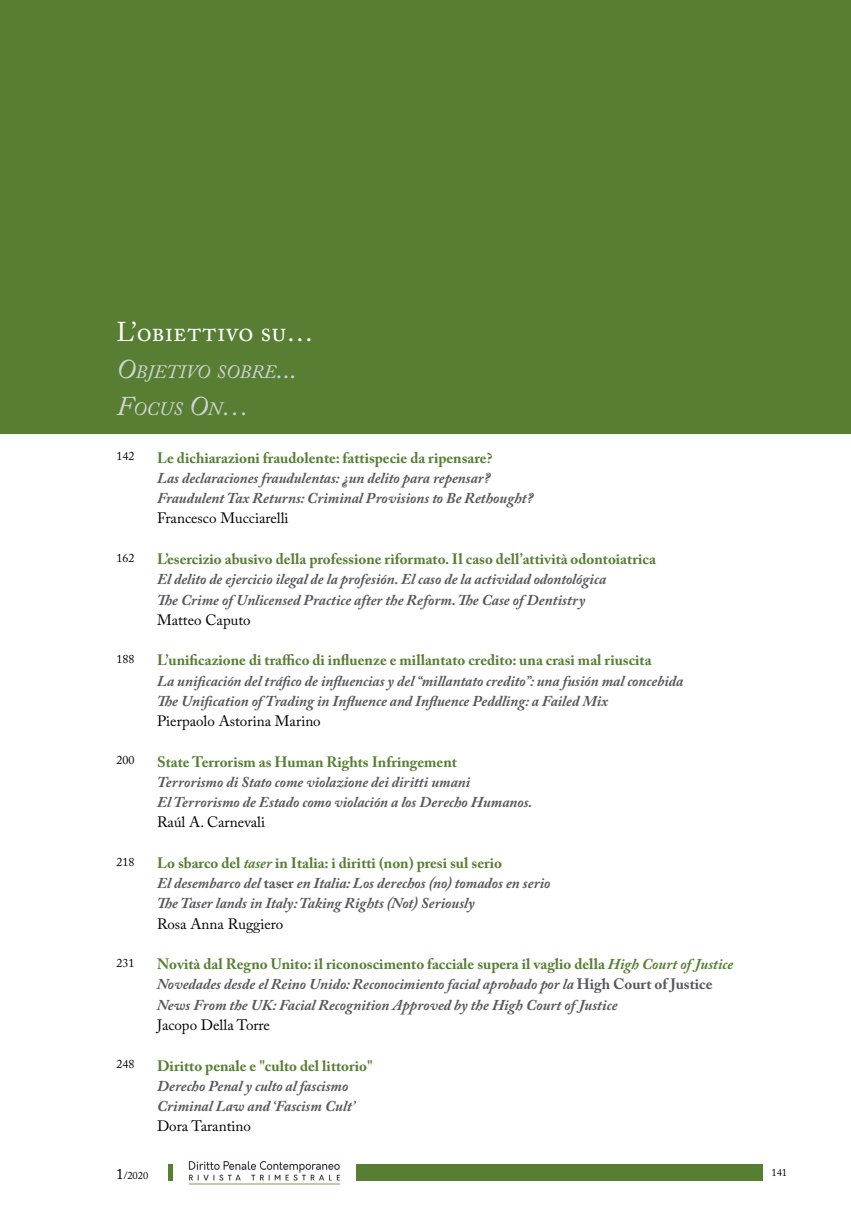
<style>
.page{position:relative;width:851px;height:1221px;background:#fff}
.page>*{position:absolute;margin:0;border:0;box-sizing:border-box;transform-origin:0 0}
.t1{font:27px "Adobe Caslon Pro";color:#fff}
.t2{font:italic 18.9px/37px "Adobe Caslon Pro";color:#d1d3d4}
.t3{font:italic 700 15px/20.2px "Adobe Caslon Pro";color:#58595b}
.t4{font:700 15px "Adobe Caslon Pro";color:#577e33}
.t5{font:15px "Adobe Caslon Pro";color:#000}
.t6{font:12px "Adobe Caslon Pro";color:#000}
.t7{font:10.5px "Adobe Caslon Pro";color:#000}
.s1{font-size:27px}
.s2{font-style:normal;color:#577e33}
.s3{color:#577e33}
.s4{font-style:normal}
.s5{font-size:15px}
</style>
<div class="page">
<div style="left:168px;top:1164px;width:5px;height:17px;background:#577e33"></div>
<div style="left:356px;top:1164px;width:407px;height:17px;background:#577e33"></div>
<img style="left:188px;top:1161px;width:153px;height:23px">
<div style="left:0;top:0;width:850px;height:434px;background:#577e33"></div>
<h1 class="t1" style="left:116px;top:315px;width:198px">L’obiettivo su…</h1>
<p class="t2" style="left:116px;top:353px;width:182px"><span class="s1">O</span>BJETIVO SOBRE<span class="s1">...<br>F</span>OCUS <span class="s1">O</span>N<span class="s1">…</span></p>
<p class="t6" style="left:116px;top:449px;width:19px">142</p>
<p class="t4" style="left:157px;top:448px;width:337px">Le dichiarazioni fraudolente: fattispecie da ripensare?</p>
<p class="t3" style="left:157px;top:467px;width:377px">Las declaraciones fraudulentas: ¿un delito para repensar?<br>Fraudulent Tax Returns: Criminal Provisions to Be Rethought?</p>
<p class="t5" style="left:157px;top:509px;width:133px">Francesco Mucciarelli</p>
<p class="t4" style="left:157px;top:550px;width:500px">L’esercizio abusivo della professione riformato. Il caso dell’attività odontoiatrica</p>
<p class="t3" style="left:157px;top:569px;width:450px">El delito de ejercicio ilegal de la profesión. El caso de la actividad odontológica<br>The Crime of Unlicensed Practice after the Reform. The Case of Dentistry</p>
<p class="t5" style="left:157px;top:610px;width:95px">Matteo Caputo</p>
<p class="t4" style="left:157px;top:651px;width:496px">L’unificazione di traffico di influenze e millantato credito: una crasi mal riuscita</p>
<p class="t3" style="left:157px;top:670px;width:527px">La unificación del tráfico de influencias y del “millantato credito”: una fusión mal concebida<br>The Unification of Trading in Influence and Influence Peddling: a Failed Mix</p>
<p class="t5" style="left:157px;top:712px;width:165px">Pierpaolo Astorina Marino</p>
<p class="t4" style="left:157px;top:752px;width:301px">State Terrorism as Human Rights Infringement</p>
<p class="t3" style="left:157px;top:771px;width:377px">Terrorismo di Stato come violazione dei diritti umani<br>El Terrorismo de Estado como violación a los Derecho Humanos.</p>
<p class="t5" style="left:157px;top:813px;width:110px">Raúl A. Carnevali</p>
<p class="t3" style="left:157px;top:852px;width:395px"><span class="s2">Lo sbarco del</span> <span class="s3">taser</span> <span class="s2">in Italia: i diritti (non) presi sul serio<br></span>El desembarco del <span class="s4">taser</span> en Italia: Los derechos (no) tomados en serio<br>The Taser lands in Italy: Taking Rights (Not) Seriously</p>
<p class="t5" style="left:157px;top:914px;width:128px">Rosa Anna Ruggiero</p>
<p class="t3" style="left:157px;top:953px;width:578px"><span class="s2">Novità dal Regno Unito: il riconoscimento facciale supera il vaglio della</span> <span class="s3">High Court of Justice<br></span>Novedades desde el Reino Unido: Reconocimiento facial aprobado por la <span class="s4">High Court of Justice<br></span>News From the UK: Facial Recognition Approved by the High Court of Justice</p>
<p class="t5" style="left:157px;top:1015px;width:114px">Jacopo Della Torre</p>
<p class="t4" style="left:157px;top:1056px;width:217px">Diritto penale e "culto del littorio"</p>
<p class="t3" style="left:157px;top:1075px;width:199px">Derecho Penal y culto al fascismo<br>Criminal Law and ‘Fascism Cult’</p>
<p class="t5" style="left:157px;top:1117px;width:95px">Dora Tarantino</p>
<p class="t6" style="left:116px;top:550px;width:19px">162</p>
<p class="t6" style="left:116px;top:652px;width:19px">188</p>
<p class="t6" style="left:116px;top:753px;width:19px">200</p>
<p class="t6" style="left:116px;top:854px;width:19px">218</p>
<p class="t6" style="left:116px;top:955px;width:19px">231</p>
<p class="t6" style="left:116px;top:1056px;width:19px">248</p>
<p class="t7" style="left:116px;top:1168px;width:34px"><span class="s5">1</span>/2020</p>
<p class="t7" style="left:771px;top:1165px;width:17px">141</p>
</div>
